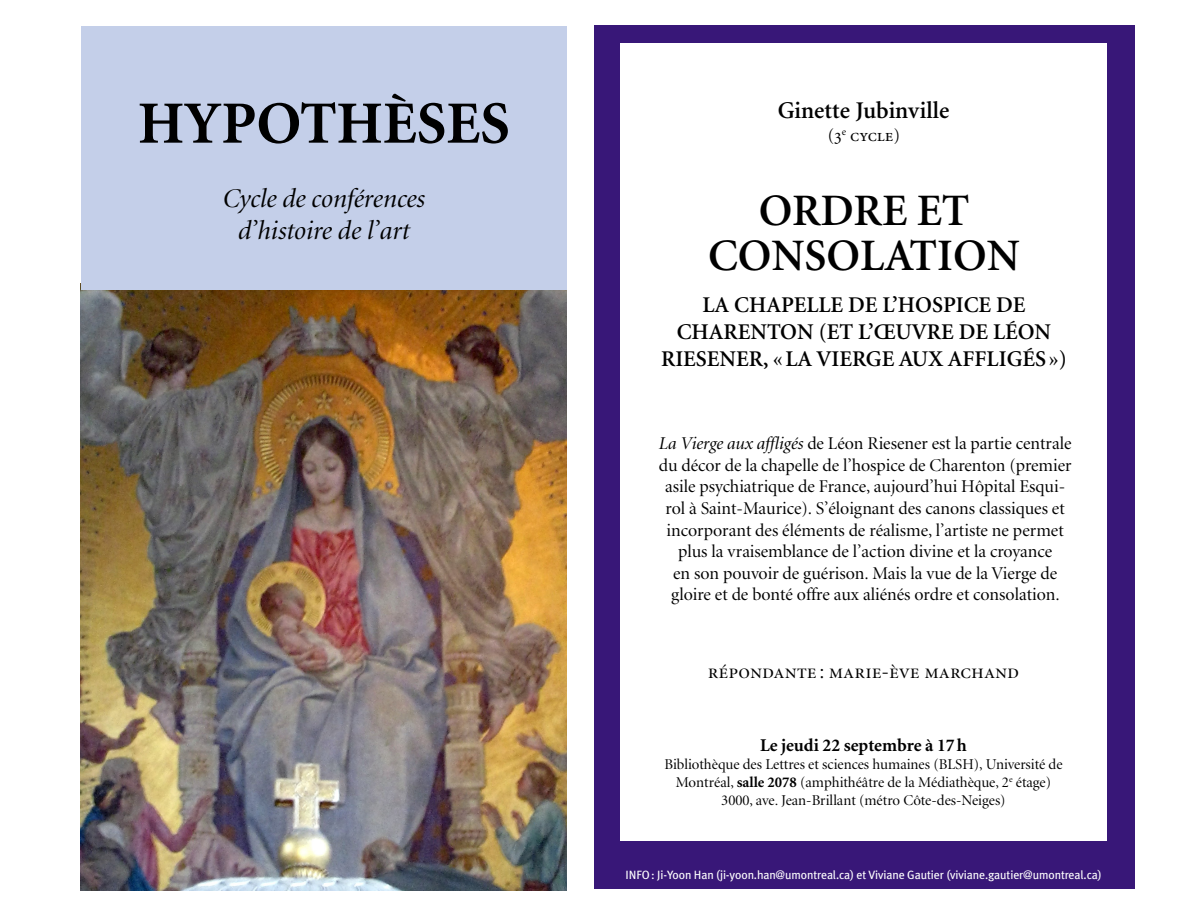
<style>
.page{position:relative;width:1188px;height:918px;background:#fff}
.page>*{position:absolute;margin:0;border:0;box-sizing:border-box;transform-origin:0 0}
.t1{font:60px "Minion Bold Os F";color:#000}
.t2{font:45px/45px "Minion Semibold SC";color:#000;text-align:center}
.t3{font:italic 27px/32.4px "Minion Display";color:#000;text-align:center}
.t4{font:600 24px "Minion";color:#000}
.t5{font:22.5px/27px "Minion Semibold SC";color:#000;text-align:center}
.t6{font:21px "Minion Display Regular SC";color:#000}
.t7{font:18px/21.6px "Minion Display";color:#000;text-align:center}
.t8{font:700 18px "Minion";color:#000}
.t9{font:18px "Minion Regular SC";letter-spacing:-.005em;color:#000}
.t10{font:15px/18px "Minion Display";color:#000;text-align:center}
.t11{font:12px "Meta Plus";letter-spacing:-.01em;color:#fff}
.s1{font-style:italic}
.s2{font-family:"Minion";font-weight:700}
</style>
<div class="page">
<div style="left:594px;top:25px;width:540px;height:864px;background:#381778"></div>
<div style="left:621px;top:43px;width:486px;height:798px;background:#fff"></div>
<img style="left:81px;top:289px;width:486px;height:601px">
<div style="left:81px;top:26px;width:486px;height:263px;background:#c4cfe9"></div>
<h1 class="t1" style="left:138px;top:93px;width:373px">HYPOTHÈSES</h1>
<h3 class="t3" style="left:223px;top:183px;width:204px">Cycle de conférences d’histoire de l’art</h3>
<h3 class="t4" style="left:778px;top:98px;width:173px">Ginette Jubinville</h3>
<p class="t9" style="left:828px;top:126px;width:74px">(3<sup>e</sup> cycle)</p>
<h2 class="t2" style="left:708px;top:190px;width:313px">ORDRE ET<br>CONSOLATION</h2>
<p class="t5" style="left:661px;top:292px;width:407px">LA CHAPELLE DE L’HOSPICE DE<br>CHARENTON (ET L’ŒUVRE DE LÉON<br>RIESENER, « LA VIERGE AUX AFFLIGÉS »)</p>
<p class="t7" style="left:659px;top:433px;width:414px"><span class="s1">La Vierge aux affligés</span> de Léon Riesener est la partie centrale du décor de la chapelle de l’hospice de Charenton (premier asile psychiatrique de France, aujourd’hui Hôpital Esqui&shy;rol à Saint-Maurice). S’éloignant des canons classiques et incorporant des éléments de réalisme, l’artiste ne permet plus la vraisemblance de l’action divine et la croyance<br>en son pouvoir de guérison. Mais la vue de la Vierge de gloire et de bonté offre aux aliénés ordre et consolation.</p>
<p class="t6" style="left:708px;top:661px;width:313px">répondante : marie-ève marchand</p>
<p class="t8" style="left:760px;top:736px;width:208px">Le jeudi 22 septembre à 17 h</p>
<p class="t10" style="left:664px;top:756px;width:400px">Bibliothèque des Lettres et sciences humaines (BLSH), Université de<br>Montréal, <span class="s2">salle 2078</span> (amphithéâtre de la Médiathèque, 2<sup>e</sup> étage)<br>3000, ave. Jean-Brillant (métro Côte-des-Neiges)</p>
<p class="t11" style="left:625px;top:868px;width:478px">INFO: Ji-Yoon Han (ji-yoon.han@umontreal.ca) et Viviane Gautier (viviane.gautier@umontreal.ca)</p>
</div>
